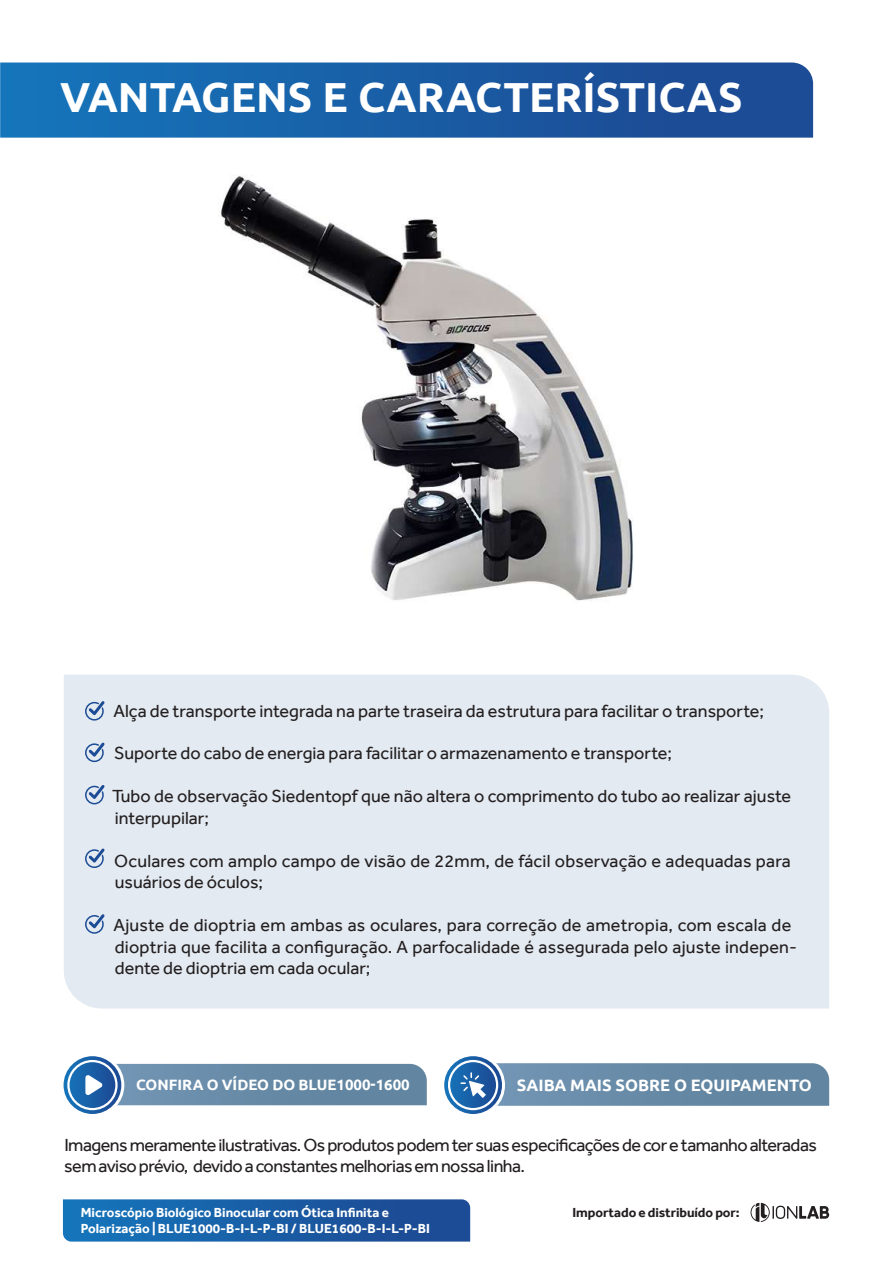
<style>
.page{position:relative;width:893px;height:1263px;background:#fff}
.page>*{position:absolute;margin:0;border:0;box-sizing:border-box;transform-origin:0 0}
.t1{font:700 42px "Ubuntu";color:#fff}
.t2{font:18px/21.6px "Effra";color:#231f20}
.t3{font:18px/21.6px "Effra";letter-spacing:-.03em;color:#231f20}
.t4{font:700 16.5px "Ubuntu";color:#fff}
.t5{font:700 15px "Ubuntu";color:#fff}
.t6{font:700 13.5px/16.2px "Effra";color:#fff}
.t7{font:700 13.5px "Effra";letter-spacing:-.005em;color:#231f20}
</style>
<div class="page">
<img style="left:219px;top:175px;width:414px;height:426px">
<svg style="left:0;top:63px;width:813px;height:75px;background:#1a5ea6"></svg>
<div style="left:64px;top:675px;width:765px;height:333px;background:#e3eaf1"></div>
<svg style="left:85px;top:701px;width:20px;height:19px"></svg>
<svg style="left:85px;top:742px;width:20px;height:20px"></svg>
<svg style="left:85px;top:848px;width:20px;height:20px"></svg>
<svg style="left:85px;top:914px;width:20px;height:20px"></svg>
<svg style="left:85px;top:785px;width:20px;height:19px"></svg>
<svg style="left:443px;top:1055px;width:60px;height:60px"></svg>
<div style="left:441px;top:1053px;width:64px;height:64px;border:3px solid #fff;border-radius:50%"></div>
<div style="left:448px;top:1060px;width:50px;height:50px;border:2px solid #fff;border-radius:50%"></div>
<svg style="left:460px;top:1063px;width:369px;height:43px;background:#668baa"></svg>
<svg style="left:62px;top:1055px;width:61px;height:60px"></svg>
<div style="left:61px;top:1053px;width:63px;height:64px;border:3px solid #fff;border-radius:50%"></div>
<div style="left:67px;top:1060px;width:51px;height:50px;border:2px solid #fff;border-radius:50%"></div>
<svg style="left:85px;top:1064px;width:342px;height:41px;background:#668aa9"></svg>
<svg style="left:63px;top:1199px;width:407px;height:42px;background:#1b5fa6"></svg>
<svg style="left:750px;top:1203px;width:79px;height:19px"></svg>
<h1 class="t1" style="left:60px;top:72px;width:684px">VANTAGENS E CARACTERÍSTICAS</h1>
<p class="t2" style="left:114px;top:699px;width:652px">Alça de transporte integrada na parte traseira da estrutura para facilitar o transporte;</p>
<p class="t2" style="left:114px;top:742px;width:559px">Suporte do cabo de energia para facilitar o armazenamento e transporte;</p>
<p class="t2" style="left:112px;top:785px;width:681px">Tubo de observação Siedentopf que não altera o comprimento do tubo ao realizar ajuste interpupilar;</p>
<p class="t2" style="left:114px;top:850px;width:678px">Oculares com amplo campo de visão de 22mm, de fácil observação e adequadas para usuários de óculos;</p>
<p class="t2" style="left:114px;top:914px;width:685px">Ajuste de dioptria em ambas as oculares, para correção de ametropia, com escala de dioptria que facilita a configuração. A parfocalidade é assegurada pelo ajuste indepen&shy;dente de dioptria em cada ocular;</p>
<p class="t5" style="left:136px;top:1076px;width:275px">CONFIRA O VÍDEO DO BLUE1000-1600</p>
<p class="t4" style="left:517px;top:1075px;width:296px">SAIBA MAIS SOBRE O EQUIPAMENTO</p>
<p class="t3" style="left:64px;top:1134px;width:754px">Imagens meramente ilustrativas. Os produtos podem ter suas especificações de cor e tamanho alteradas sem aviso prévio, devido a constantes melhorias em nossa linha.</p>
<p class="t6" style="left:81px;top:1204px;width:351px">Microscópio Biológico Binocular com Ótica Infinita e<br>Polarização | BLUE1000-B-I-L-P-BI / BLUE1600-B-I-L-P-BI</p>
<p class="t7" style="left:572px;top:1204px;width:169px">Importado e distribuído por:</p>
</div>
